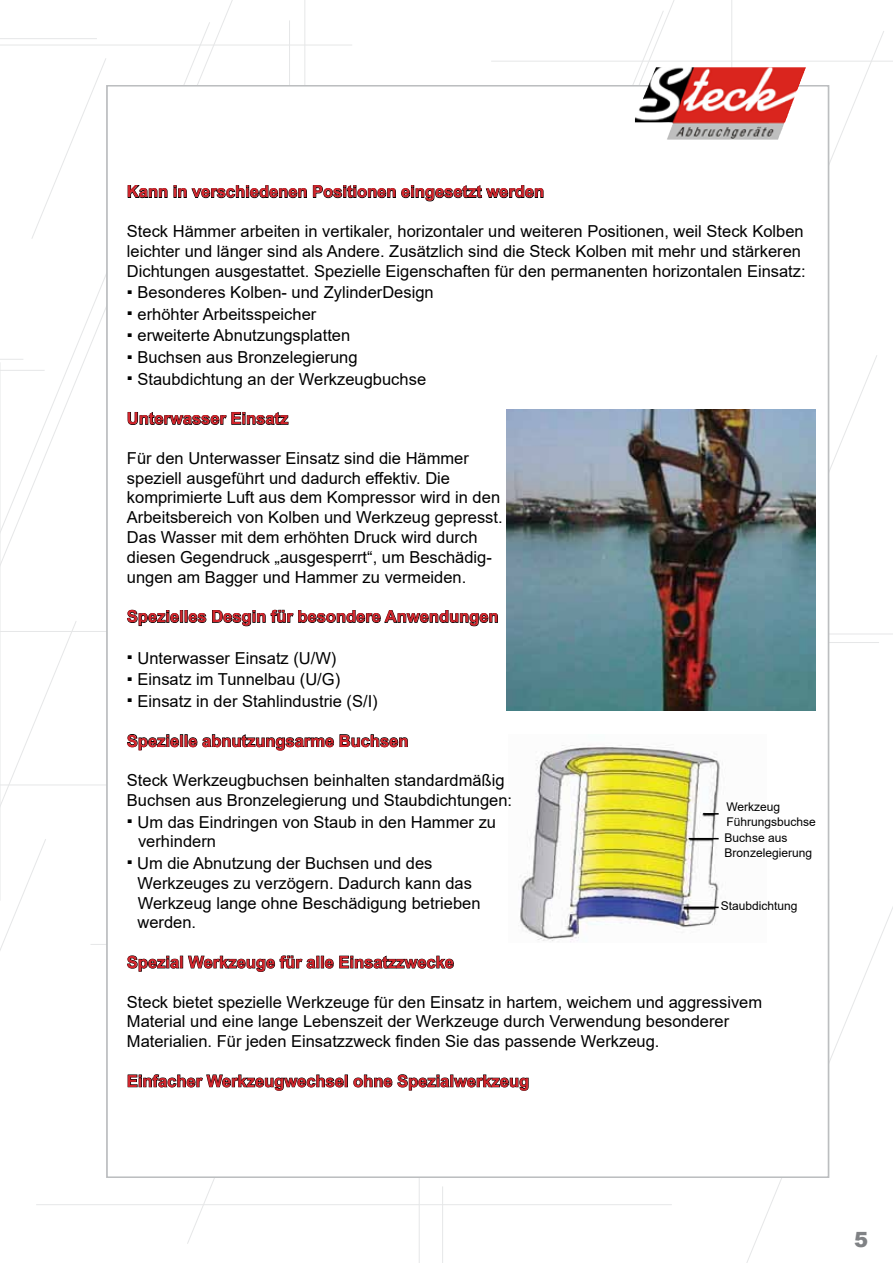
<style>
.page{position:relative;width:893px;height:1263px;background:#fff}
.page>*{position:absolute;margin:0;border:0;box-sizing:border-box;transform-origin:0 0}
.t1{font:900 21px "Arial";color:#808285}
.t2{font:16.5px/19.8px "Arial";color:#000}
.t3{font:700 16.5px "Arial";color:#d2232a}
.t4{font:12px/14.4px "Arial";color:#000}
</style>
<div class="page">
<svg style="left:0;top:22px;width:211px;height:542px"></svg>
<svg style="left:746px;top:901px;width:147px;height:362px"></svg>
<svg style="left:0;top:621px;width:77px;height:330px"></svg>
<svg style="left:829px;top:354px;width:48px;height:183px"></svg>
<hr style="left:0;top:38px;width:97px;height:1px;background:#e6e7e8">
<hr style="left:491px;top:61px;width:402px;height:1px;background:#e6e7e8">
<svg style="left:0;top:359px;width:23px;height:1px"></svg>
<hr style="left:0;top:370px;width:45px;height:1px;background:#e6e7e8">
<hr style="left:0;top:784px;width:370px;height:1px;background:#e6e7e8">
<hr style="left:36px;top:1204px;width:636px;height:1px;background:#e6e7e8">
<hr style="left:0;top:631px;width:141px;height:1px;background:#e6e7e8">
<hr style="left:731px;top:0;width:1px;height:511px;background:#e6e7e8">
<hr style="left:289px;top:20px;width:1px;height:539px;background:#e6e7e8">
<hr style="left:304px;top:0;width:1px;height:504px;background:#e6e7e8">
<hr style="left:419px;top:753px;width:1px;height:510px;background:#e6e7e8">
<hr style="left:442px;top:1186px;width:1px;height:77px;background:#e6e7e8">
<hr style="left:0;top:45px;width:352px;height:1px;background:#e6e7e8">
<hr style="left:0;top:362px;width:1px;height:539px;background:#e6e7e8">
<svg style="left:829px;top:31px;width:55px;height:181px"></svg>
<svg style="left:31px;top:57px;width:76px;height:183px"></svg>
<hr style="left:733px;top:634px;width:160px;height:1px;background:#e6e7e8">
<hr style="left:719px;top:642px;width:160px;height:1px;background:#e6e7e8">
<hr style="left:90px;top:944px;width:283px;height:1px;background:#e6e7e8">
<div style="left:106px;top:85px;width:723px;height:1093px;background:#fff;border:2px solid #bcbec0"></div>
<img style="left:506px;top:410px;width:309px;height:300px">
<img style="left:520px;top:744px;width:200px;height:198px">
<svg style="left:703px;top:813px;width:16px;height:1px"></svg>
<hr style="left:689px;top:838px;width:30px;height:1px;background:#000">
<hr style="left:684px;top:907px;width:35px;height:1px;background:#000">
<svg style="left:127px;top:185px;width:41px;height:13px"></svg>
<svg style="left:174px;top:185px;width:133px;height:13px"></svg>
<svg style="left:313px;top:185px;width:231px;height:17px"></svg>
<svg style="left:127px;top:412px;width:371px;height:215px"></svg>
<svg style="left:127px;top:734px;width:281px;height:17px"></svg>
<svg style="left:127px;top:955px;width:327px;height:17px"></svg>
<svg style="left:127px;top:1074px;width:402px;height:170px"></svg>
<img style="left:635px;top:67px;width:171px;height:73px">
<p class="t3" style="left:127px;top:180px;width:419px">Kann in verschiedenen Positionen eingesetzt werden</p>
<p class="t2" style="left:127px;top:221px;width:680px">Steck Hämmer arbeiten in vertikaler, horizontaler und weiteren Positionen, weil Steck Kolben leichter und länger sind als Andere. Zusätzlich sind die Steck Kolben mit mehr und stärkeren<br>Dichtungen ausgestattet. Spezielle Eigenschaften für den permanenten horizontalen Einsatz:</p>
<p class="t2" style="left:127px;top:282px;width:308px;line-height:21.6px"><sup>.</sup> Besonderes Kolben- und ZylinderDesign <sup>.</sup> erhöhter Arbeitsspeicher<br><sup>.</sup> erweiterte Abnutzungsplatten<br><sup>.</sup> Buchsen aus Bronzelegierung<br><sup>.</sup> Staubdichtung an der Werkzeugbuchse</p>
<p class="t3" style="left:127px;top:407px;width:163px">Unterwasser Einsatz</p>
<p class="t2" style="left:127px;top:448px;width:377px">Für den Unterwasser Einsatz sind die Hämmer speziell ausgeführt und dadurch effektiv. Die komprimierte Luft aus dem Kompressor wird in den Arbeitsbereich von Kolben und Werkzeug gepresst.<br>Das Wasser mit dem erhöhten Druck wird durch diesen Gegendruck „ausgesperrt“, um Beschädig&shy;ungen am Bagger und Hammer zu vermeiden.</p>
<p class="t3" style="left:127px;top:605px;width:373px">Spezielles Desgin für besondere Anwendungen</p>
<p class="t2" style="left:127px;top:647px;width:252px;line-height:21.6px"><sup>.</sup> Unterwasser Einsatz (U/W)<br><sup>.</sup> Einsatz im Tunnelbau (U/G)<br><sup>.</sup> Einsatz in der Stahlindustrie (S/I)</p>
<p class="t3" style="left:127px;top:729px;width:283px">Spezielle abnutzungsarme Buchsen</p>
<p class="t2" style="left:127px;top:770px;width:387px">Steck Werkzeugbuchsen beinhalten standardmäßig<br>Buchsen aus Bronzelegierung und Staubdichtungen:</p>
<p class="t2" style="left:138px;top:812px;width:360px;text-indent:-11px"><sup>.</sup> Um das Eindringen von Staub in den Hammer zu verhindern</p>
<p class="t2" style="left:137px;top:853px;width:345px;text-indent:-10px"><sup>.</sup> Um die Abnutzung der Buchsen und des Werkzeuges zu verzögern. Dadurch kann das Werkzeug lange ohne Beschädigung betrieben werden.</p>
<p class="t3" style="left:127px;top:950px;width:329px">Spezial Werkzeuge für alle Einsatzzwecke</p>
<p class="t2" style="left:127px;top:992px;width:637px">Steck bietet spezielle Werkzeuge für den Einsatz in hartem, weichem und aggressivem<br>Material und eine lange Lebenszeit der Werkzeuge durch Verwendung besonderer<br>Materialien. Für jeden Einsatzzweck finden Sie das passende Werkzeug.</p>
<p class="t3" style="left:127px;top:1069px;width:404px">Einfacher Werkzeugwechsel ohne Spezialwerkzeug</p>
<p class="t4" style="left:726px;top:800px;width:91px">Werkzeug<br>Führungsbuchse</p>
<p class="t4" style="left:725px;top:831px;width:89px">Buchse aus<br>Bronzelegierung</p>
<p class="t4" style="left:721px;top:898px;width:78px">Staubdichtung</p>
<p class="t1" style="left:854px;top:1224px;width:16px">5</p>
</div>
